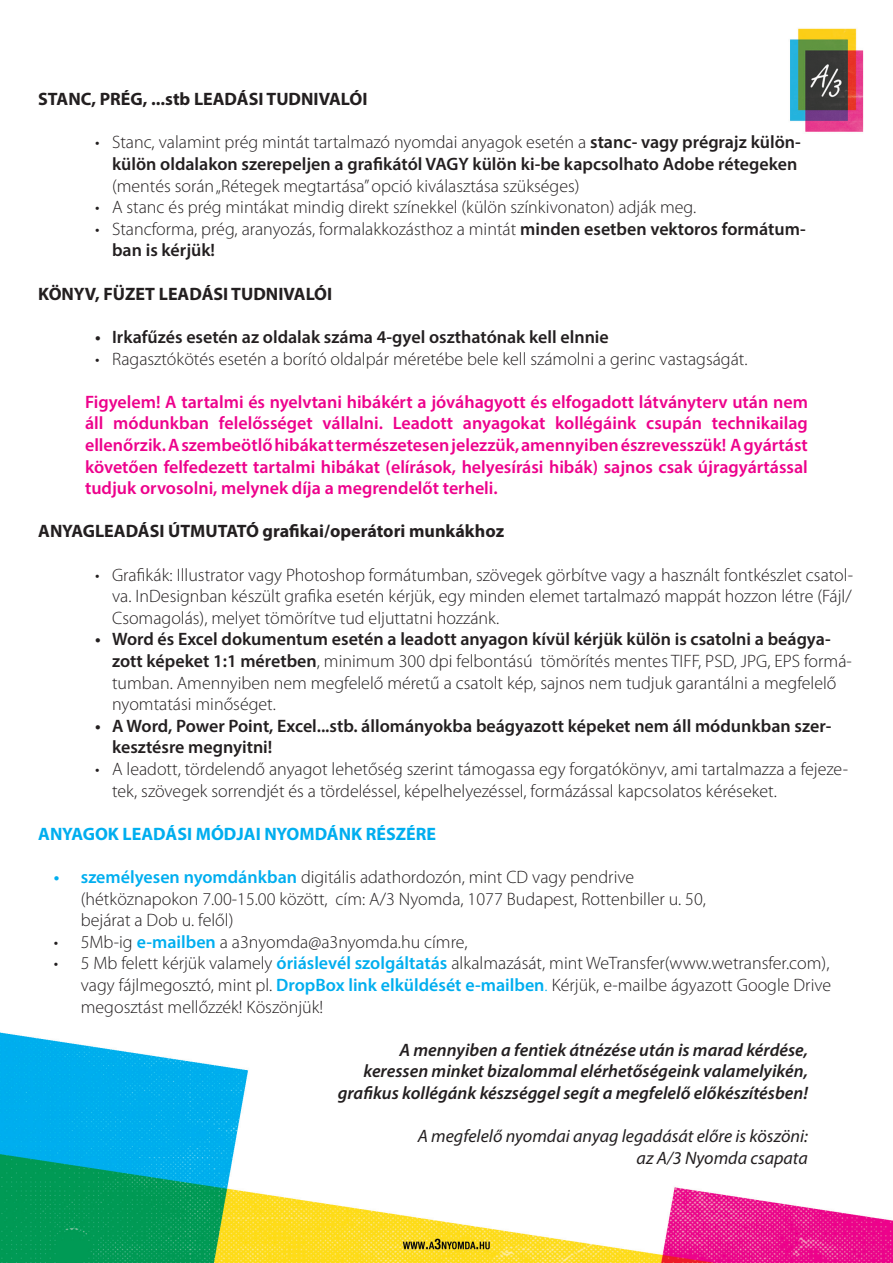
<style>
.page{position:relative;width:893px;height:1263px;background:#fff}
.page>*{position:absolute;margin:0;border:0;box-sizing:border-box;transform-origin:0 0}
.t1{font:300 18px/21.6px "Myriad Pro";color:#231f20}
.t2{font:600 18px/21.6px "Myriad Pro";color:#ed028c;text-align:justify}
.t3{font:600 18px/21.6px "Myriad Pro";color:#231f20;text-align:right}
.t4{font:italic 600 18px/21.6px "Myriad Pro";color:#231f20;text-align:right}
.t5{font:700 18px "Myriad Pro";color:#231f20}
.t6{font:italic 18px/21.6px "Myriad Pro";color:#231f20;text-align:right}
.t7{font:700 18px "Myriad Pro";color:#00aeef}
.s1{font-weight:300}
.s2{font-weight:600}
.s3{font-weight:600;color:#00aeef}
.s4{color:#00aeef}
</style>
<div class="page">
<img style="left:0;top:28px;width:893px;height:1235px">
<p class="t5" style="left:38px;top:87px;width:331px">STANC, PRÉG, ...stb LEADÁSI TUDNIVALÓI</p>
<p class="t3" style="left:95px;top:131px;width:707px"><span class="s1">• Stanc, valamint prég mintát tartalmazó nyomdai anyagok esetén a</span> stanc- vagy prégrajz külön&shy;külön oldalakon szerepeljen a grafikától VAGY külön ki-be kapcsolhato Adobe rétegeken</p>
<p class="t1" style="left:112px;top:175px;width:469px">(mentés során „Rétegek megtartása” opció kiválasztása szükséges)</p>
<p class="t1" style="left:95px;top:197px;width:603px">• A stanc és prég mintákat mindig direkt színekkel (külön színkivonaton) adják meg.</p>
<p class="t1" style="left:112px;top:218px;width:695px;text-indent:-17px">• Stancforma, prég, aranyozás, formalakkozásthoz a mintát <span class="s2">minden esetben vektoros formátum&shy;ban is kérjük!</span></p>
<p class="t5" style="left:38px;top:282px;width:296px">KÖNYV, FÜZET LEADÁSI TUDNIVALÓI</p>
<p class="t3" style="left:95px;top:326px;width:515px">• Irkafűzés esetén az oldalak száma 4-gyel oszthatónak kell elnnie</p>
<p class="t1" style="left:95px;top:348px;width:654px">• Ragasztókötés esetén a borító oldalpár méretébe bele kell számolni a gerinc vastagságát.</p>
<p class="t2" style="left:85px;top:390px;width:724px">Figyelem! A tartalmi és nyelvtani hibákért a jóváhagyott és elfogadott látványterv után nem áll módunkban felelősséget vállalni. Leadott anyagokat kollégáink csupán technikailag ellenőrzik. A szembeötlő hibákat természetesen jelezzük, amennyiben észrevesszük! A gyártást követően felfedezett tartalmi hibákat (elírások, helyesírási hibák) sajnos csak újragyártással tudjuk orvosolni, melynek díja a megrendelőt terheli.</p>
<p class="t5" style="left:38px;top:519px;width:467px">ANYAGLEADÁSI ÚTMUTATÓ grafikai/operátori munkákhoz</p>
<p class="t1" style="left:112px;top:564px;width:742px;text-align:justify;text-indent:-17px">• Grafikák: Illustrator vagy Photoshop formátumban, szövegek görbítve vagy a használt fontkészlet csatol&shy;va. InDesignban készült grafika esetén kérjük, egy minden elemet tartalmazó mappát hozzon létre (Fájl/ Csomagolás), melyet tömörítve tud eljuttatni hozzánk.</p>
<p class="t1" style="left:112px;top:629px;width:741px;text-indent:-17px"><span class="s2">• Word és Excel dokumentum esetén a leadott anyagon kívül kérjük külön is csatolni a beágya&shy;zott képeket 1:1 méretben</span>, minimum 300 dpi felbontású tömörítés mentes TIFF, PSD, JPG, EPS formá&shy;tumban. Amennyiben nem megfelelő méretű a csatolt kép, sajnos nem tudjuk garantálni a megfelelő nyomtatási minőséget.</p>
<p class="t3" style="left:112px;top:714px;width:721px;text-align:left;text-indent:-17px">• A Word, Power Point, Excel...stb. állományokba beágyazott képeket nem áll módunkban szer&shy;kesztésre megnyitni!</p>
<p class="t1" style="left:112px;top:758px;width:737px;text-indent:-17px">• A leadott, tördelendő anyagot lehetőség szerint támogassa egy forgatókönyv, ami tartalmazza a fejeze&shy;tek, szövegek sorrendjét és a tördeléssel, képelhelyezéssel, formázással kapcsolatos kéréseket.</p>
<p class="t7" style="left:38px;top:822px;width:399px">ANYAGOK LEADÁSI MÓDJAI NYOMDÁNK RÉSZÉRE</p>
<p class="t1" style="left:81px;top:866px;width:627px;text-indent:-27px"><span class="s3">• személyesen nyomdánkban</span> digitális adathordozón, mint CD vagy pendrive (hétköznapokon 7.00-15.00 között, cím: A/3 Nyomda, 1077 Budapest, Rottenbiller u. 50, bejárat a Dob u. felől)</p>
<p class="t1" style="left:54px;top:931px;width:415px">• 5Mb-ig <span class="s3">e-mailben</span> a a3nyomda@a3nyomda.hu címre,</p>
<p class="t1" style="left:81px;top:953px;width:752px;text-align:justify;text-indent:-27px">• 5 Mb felett kérjük valamely <span class="s3">óriáslevél szolgáltatás</span> alkalmazását, mint WeTransfer(www.wetransfer.com), vagy fájlmegosztó, mint pl. <span class="s3">DropBox link elküldését e-mailben</span><span class="s4">.</span> Kérjük, e-mailbe ágyazott Google Drive megosztást mellőzzék! Köszönjük!</p>
<p class="t4" style="left:338px;top:1038px;width:472px">A mennyiben a fentiek átnézése után is marad kérdése, keressen minket bizalommal elérhetőségeink valamelyikén, grafikus kollégánk készséggel segít a megfelelő előkészítésben!</p>
<p class="t6" style="left:418px;top:1125px;width:392px">A megfelelő nyomdai anyag legadását előre is köszöni: az A/3 Nyomda csapata</p>
</div>
